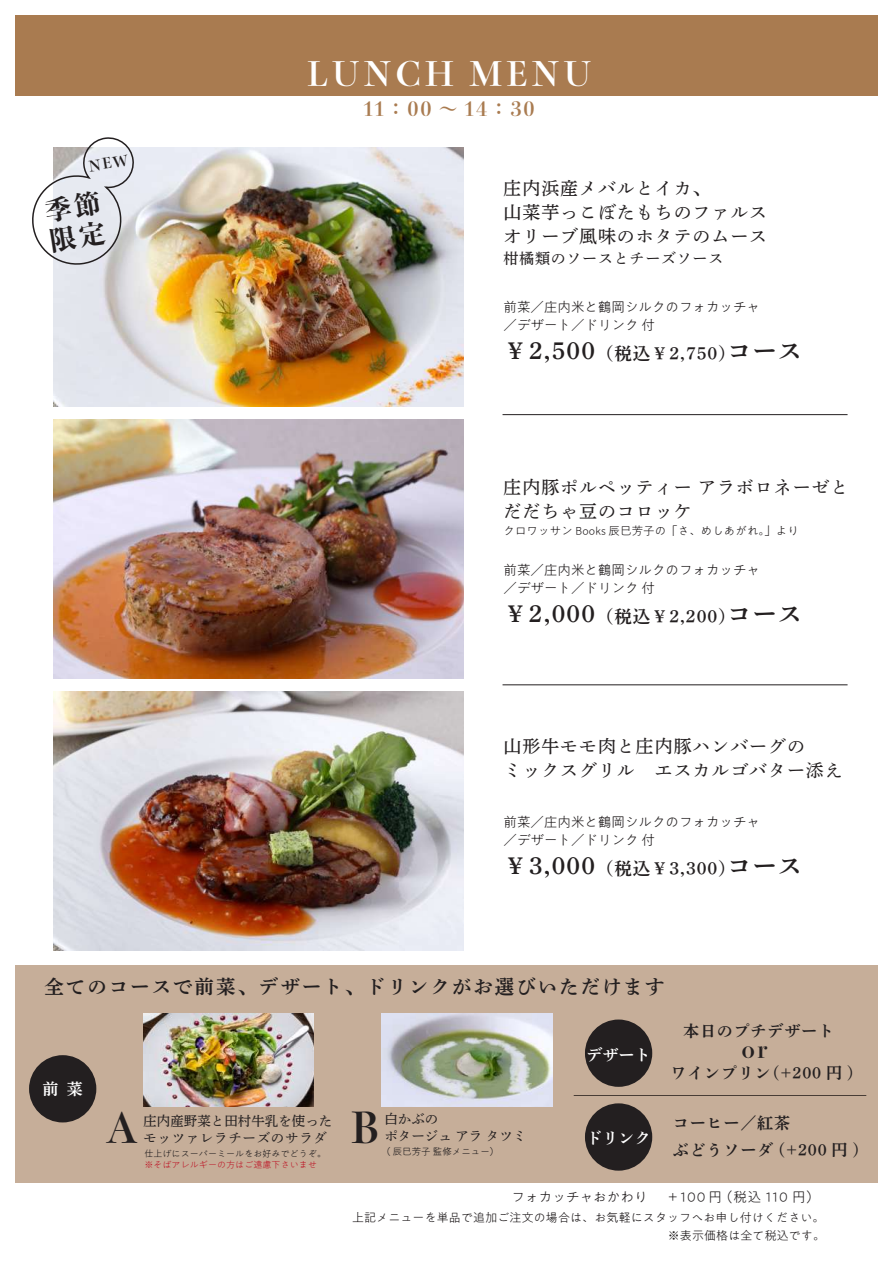
<style>
.page{position:relative;width:893px;height:1263px;background:#fff}
.page>*{position:absolute;margin:0;border:0;box-sizing:border-box;transform-origin:0 0}
.t1{font:42px "P Bunkyu Md Min Std EB";color:#231f20}
.t2{font:33.3px "P Bunkyu Md Min Std EB";letter-spacing:.1em;color:#fff}
.t3{font:26.25px/30px "P Bunkyu Md Min Std EB";color:#231f20}
.t4{font:21.9px "P Bunkyu Md Min Std EB";color:#231f20}
.t5{font:19.5px "P Shuei Yobu Min Std B";letter-spacing:.1em;color:#231f20}
.t6{font:19.5px "P Bunkyu Md Min Std EB";letter-spacing:.1em;color:#a97b50}
.t7{font:18px/24px "P Shuei Yobu Min Std M";letter-spacing:.05em;color:#231f20}
.t8{font:17.55px "P Shuei Yobu Min Std B";letter-spacing:.05em;color:#231f20}
.t9{font:16.05px/27.3px "P Shuei Yobu Min Std B";letter-spacing:.05em;color:#231f20}
.t10{font:16.05px "P Shuei Yobu Min Std B";color:#fff}
.t11{font:15px "P Shuei Yobu Min Std M";letter-spacing:.05em;color:#231f20}
.t12{font:300 13.5px/18px "PA1 Gothic Std";color:#231f20}
.t13{font:13.5px/17.2px "P Shuei Yobu Min Std M";color:#231f20}
.t14{font:300 12px/18px "PA1 Gothic Std";letter-spacing:.01em;color:#231f20;text-align:right}
.t15{font:300 11.4px "PA1 Gothic Std";letter-spacing:.01em;color:#231f20}
.t16{font:300 9.45px "PA1 Gothic Std";letter-spacing:.01em;color:#231f20}
.t17{font:300 9px "PA1 Gothic Std";letter-spacing:.01em;color:#231f20}
.t18{font:300 9px "PA1 Gothic Std";letter-spacing:.01em;color:#be1d2c}
.s1{font-size:24.15px}
</style>
<div class="page">
<img style="left:15px;top:15px;width:863px;height:1168px">
<svg style="left:30px;top:137px;width:105px;height:129px"></svg>
<h3 class="t3" style="left:43px;top:195px;width:57px;rotate:-9deg">季節限定</h3>
<h2 class="t2" style="left:307px;top:48px;width:286px">LUNCH MENU</h2>
<h3 class="t6" style="left:364px;top:94px;width:172px">11：00 ～ 14：30</h3>
<h3 class="t7" style="left:504px;top:176px;width:265px">庄内浜産メバルとイカ、<br>山菜芋っこぼたもちのファルスオリーブ風味のホタテのムース</h3>
<p class="t11" style="left:504px;top:248px;width:221px">柑橘類のソースとチーズソース</p>
<p class="t12" style="left:504px;top:299px;width:258px">前菜／庄内米と鶴岡シルクのフォカッチャ／デザート／ドリンク 付</p>
<p class="t8" style="left:504px;top:341px;width:300px"><span class="s1">￥2,500</span>（税込￥2,750）<span class="s1">コース</span></p>
<h3 class="t7" style="left:504px;top:474px;width:346px">庄内豚ポルペッティー アラボロネーゼとだだちゃ豆のコロッケ</h3>
<p class="t15" style="left:504px;top:524px;width:297px">クロワッサン Books 辰巳芳子の「さ、めしあがれ。」より</p>
<p class="t12" style="left:504px;top:562px;width:258px">前菜／庄内米と鶴岡シルクのフォカッチャ／デザート／ドリンク 付</p>
<p class="t8" style="left:504px;top:604px;width:300px"><span class="s1">￥2,000</span>（税込￥2,200）<span class="s1">コース</span></p>
<h3 class="t7" style="left:504px;top:734px;width:341px">山形牛モモ肉と庄内豚ハンバーグの<br>ミックスグリル　エスカルゴバター添え</h3>
<p class="t12" style="left:504px;top:813px;width:258px">前菜／庄内米と鶴岡シルクのフォカッチャ／デザート／ドリンク 付</p>
<p class="t8" style="left:504px;top:855px;width:300px"><span class="s1">￥3,000</span>（税込￥3,300）<span class="s1">コース</span></p>
<h3 class="t5" style="left:44px;top:973px;width:622px">全てのコースで前菜、デザート、ドリンクがお選びいただけます</h3>
<p class="t10" style="left:42px;top:1078px;width:42px">前 菜</p>
<h1 class="t1" style="left:106px;top:1094px;width:33px">A</h1>
<h1 class="t1" style="left:350px;top:1095px;width:30px">B</h1>
<p class="t13" style="left:143px;top:1111px;width:190px">庄内産野菜と田村牛乳を使ったモッツァレラチーズのサラダ</p>
<p class="t17" style="left:144px;top:1149px;width:183px">仕上げにスーパーミールをお好みでどうぞ。</p>
<p class="t18" style="left:144px;top:1160px;width:174px">※そばアレルギーの方はご遠慮下さいませ</p>
<p class="t13" style="left:384px;top:1110px;width:144px">白かぶの<br>ポタージュ アラ タツミ</p>
<p class="t16" style="left:381px;top:1146px;width:120px">（ 辰巳芳子 監修メニュー）</p>
<p class="t10" style="left:586px;top:1043px;width:66px">デザート</p>
<p class="t10" style="left:586px;top:1127px;width:66px">ドリンク</p>
<p class="t9" style="left:683px;top:1017px;width:153px">本日のプチデザート</p>
<h3 class="t4" style="left:742px;top:1032px;width:27px">or</h3>
<p class="t9" style="left:671px;top:1059px;width:185px">ワインプリン(+200 円 )</p>
<p class="t9" style="left:673px;top:1109px;width:188px">コーヒー／紅茶<br>ぶどうソーダ (+200 円 )</p>
<p class="t12" style="left:511px;top:1188px;width:138px">フォカッチャおかわり</p>
<p class="t12" style="left:666px;top:1188px;width:156px">＋100 円（税込 110 円）</p>
<p class="t14" style="left:352px;top:1209px;width:475px">上記メニューを単品で追加ご注文の場合は、お気軽にスタッフへお申し付けください。※表示価格は全て税込です。</p>
</div>
